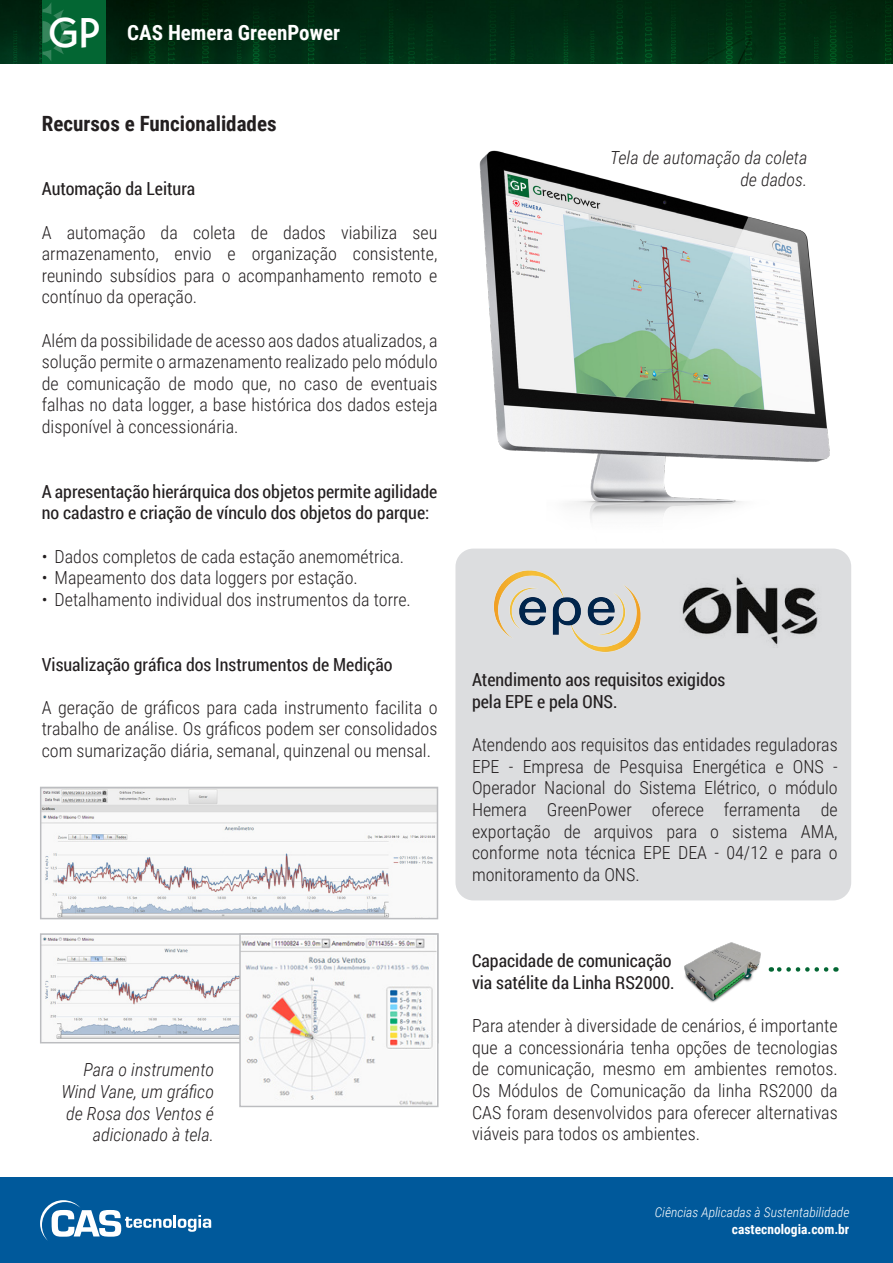
<style>
.page{position:relative;width:893px;height:1263px;background:#fff}
.page>*{position:absolute;margin:0;border:0;box-sizing:border-box;transform-origin:0 0}
.t1{font:700 21px "Roboto Condensed";color:#231f20}
.t2{font:700 21px "Roboto Condensed";color:#fff}
.t3{font:300 18px/21.6px "Roboto Condensed";color:#231f20;text-align:justify}
.t4{font:18px/21.6px "Roboto Condensed";color:#231f20}
.t5{font:italic 300 18px/21.6px "Roboto Condensed";color:#231f20;text-align:right}
.t6{font:italic 300 13.5px "Roboto Condensed";color:#fff}
.t7{font:700 13.5px "Roboto Condensed";color:#fff}
.s1{font-family:"ft 58";font-weight:400;font-size:42.15px}
</style>
<div class="page">
<div style="left:455px;top:549px;width:396px;height:351px;background:#dcdddf;border-radius:18px"></div>
<div style="left:0;top:1178px;width:893px;height:85px;background:#00599b"></div>
<img style="left:0;top:0;width:893px;height:64px">
<div style="left:43px;top:0;width:63px;height:64px;background:#036633"></div>
<svg style="left:43px;top:3px;width:29px;height:58px"></svg>
<img style="left:43px;top:937px;width:196px;height:102px">
<div style="left:40px;top:933px;width:399px;height:110px;border:2px solid #bcbdc0"></div>
<img style="left:242px;top:938px;width:194px;height:166px">
<div style="left:239px;top:933px;width:200px;height:174px;border:2px solid #bcbdc0"></div>
<img style="left:494px;top:570px;width:147px;height:82px">
<img style="left:43px;top:790px;width:392px;height:126px">
<div style="left:40px;top:787px;width:398px;height:132px;border:2px solid #bcbdc0"></div>
<img style="left:479px;top:150px;width:351px;height:370px">
<img style="left:682px;top:577px;width:136px;height:69px">
<img style="left:684px;top:942px;width:77px;height:61px">
<svg style="left:771px;top:967px;width:55px;height:5px"></svg>
<svg style="left:40px;top:1200px;width:171px;height:41px"></svg>
<p class="t2" style="left:49px;top:18px;width:293px"><span class="s1">GP</span> CAS Hemera GreenPower</p>
<p class="t1" style="left:42px;top:108px;width:236px">Recursos e Funcionalidades</p>
<p class="t4" style="left:42px;top:178px;width:155px">Automação da Leitura</p>
<p class="t3" style="left:42px;top:221px;width:397px">A automação da coleta de dados viabiliza seu armazenamento, envio e organização consistente, reunindo subsídios para o acompanhamento remoto e contínuo da operação.</p>
<p class="t3" style="left:42px;top:329px;width:397px">Além da possibilidade de acesso aos dados atualizados, a solução permite o armazenamento realizado pelo módulo de comunicação de modo que, no caso de eventuais falhas no data logger, a base histórica dos dados esteja disponível à concessionária.</p>
<p class="t4" style="left:42px;top:480px;width:397px">A apresentação hierárquica dos objetos permite agilidade no cadastro e criação de vínculo dos objetos do parque:</p>
<p class="t3" style="left:42px;top:545px;width:364px">• Dados completos de cada estação anemométrica.</p>
<p class="t3" style="left:42px;top:566px;width:318px">• Mapeamento dos data loggers por estação.</p>
<p class="t3" style="left:42px;top:588px;width:371px">• Detalhamento individual dos instrumentos da torre.</p>
<p class="t4" style="left:42px;top:653px;width:352px">Visualização gráfica dos Instrumentos de Medição</p>
<p class="t3" style="left:42px;top:696px;width:397px">A geração de gráficos para cada instrumento facilita o trabalho de análise. Os gráficos podem ser consolidados com sumarização diária, semanal, quinzenal ou mensal.</p>
<p class="t5" style="left:61px;top:1058px;width:154px">Para o instrumento<br>Wind Vane, um gráfico de Rosa dos Ventos é adicionado à tela.</p>
<p class="t5" style="left:610px;top:146px;width:199px">Tela de automação da coleta de dados.</p>
<p class="t4" style="left:472px;top:669px;width:255px">Atendimento aos requisitos exigidos pela EPE e pela ONS.</p>
<p class="t3" style="left:472px;top:733px;width:367px">Atendendo aos requisitos das entidades reguladoras EPE - Empresa de Pesquisa Energética e ONS - Operador Nacional do Sistema Elétrico, o módulo Hemera GreenPower oferece ferramenta de exportação de arquivos para o sistema AMA, conforme nota técnica EPE DEA - 04/12 e para o monitoramento da ONS.</p>
<p class="t4" style="left:472px;top:949px;width:204px">Capacidade de comunicação via satélite da Linha RS2000.</p>
<p class="t3" style="left:472px;top:1014px;width:367px">Para atender à diversidade de cenários, é importante que a concessionária tenha opções de tecnologias de comunicação, mesmo em ambientes remotos.<br>Os Módulos de Comunicação da linha RS2000 da CAS foram desenvolvidos para oferecer alternativas viáveis para todos os ambientes.</p>
<p class="t6" style="left:655px;top:1203px;width:196px">Ciências Aplicadas à Sustentabilidade</p>
<p class="t7" style="left:732px;top:1219px;width:119px">castecnologia.com.br</p>
</div>
